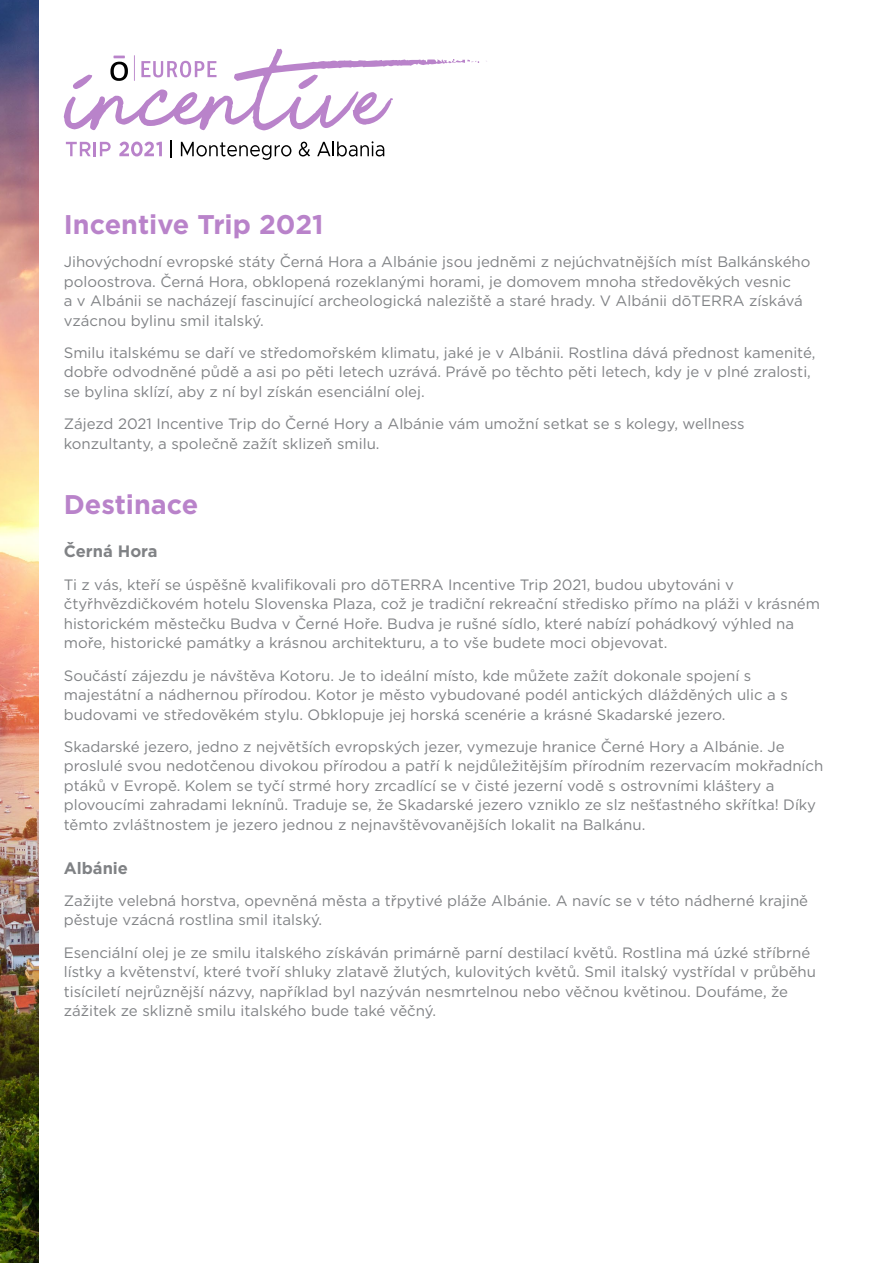
<style>
.page{position:relative;width:893px;height:1263px;background:#fff}
.page>*{position:absolute;margin:0;border:0;box-sizing:border-box;transform-origin:0 0}
.t1{font:700 27px "Gotham";color:#b983ca}
.t2{font:700 16.5px "Gotham";color:#808285}
.t3{font:15px/19.5px "Gotham";color:#808285}
</style>
<div class="page">
<img style="left:0;top:0;width:38px;height:1263px">
<svg style="left:64px;top:49px;width:423px;height:81px"></svg>
<svg style="left:66px;top:142px;width:45px;height:14px"></svg>
<svg style="left:170px;top:141px;width:1px;height:17px"></svg>
<svg style="left:181px;top:142px;width:110px;height:18px"></svg>
<svg style="left:299px;top:142px;width:11px;height:14px"></svg>
<svg style="left:317px;top:141px;width:67px;height:15px"></svg>
<svg style="left:119px;top:142px;width:43px;height:14px"></svg>
<h1 class="t1" style="left:64px;top:207px;width:261px">Incentive Trip 2021</h1>
<p class="t3" style="left:64px;top:252px;width:748px">Jihovýchodní evropské státy Černá Hora a Albánie jsou jedněmi z nejúchvatnějších míst Balkánského poloostrova. Černá Hora, obklopená rozeklanými horami, je domovem mnoha středověkých vesnic<br>a v Albánii se nacházejí fascinující archeologická naleziště a staré hrady. V Albánii dōTERRA získává vzácnou bylinu smil italský.</p>
<p class="t3" style="left:64px;top:342px;width:753px">Smilu italskému se daří ve středomořském klimatu, jaké je v Albánii. Rostlina dává přednost kamenité, dobře odvodněné půdě a asi po pěti letech uzrává. Právě po těchto pěti letech, kdy je v plné zralosti, se bylina sklízí, aby z ní byl získán esenciální olej.</p>
<p class="t3" style="left:64px;top:414px;width:682px">Zájezd 2021 Incentive Trip do Černé Hory a Albánie vám umožní setkat se s kolegy, wellness konzultanty, a společně zažít sklizeň smilu.</p>
<h1 class="t1" style="left:64px;top:486px;width:136px">Destinace</h1>
<p class="t2" style="left:64px;top:541px;width:95px">Černá Hora</p>
<p class="t3" style="left:64px;top:574px;width:758px">Ti z vás, kteří se úspěšně kvalifikovali pro dōTERRA Incentive Trip 2021, budou ubytováni v čtyřhvězdičkovém hotelu Slovenska Plaza, což je tradiční rekreační středisko přímo na pláži v krásném historickém městečku Budva v Černé Hoře. Budva je rušné sídlo, které nabízí pohádkový výhled na moře, historické památky a krásnou architekturu, a to vše budete moci objevovat.</p>
<p class="t3" style="left:64px;top:665px;width:726px">Součástí zájezdu je návštěva Kotoru. Je to ideální místo, kde můžete zažít dokonale spojení s majestátní a nádhernou přírodou. Kotor je město vybudované podél antických dlážděných ulic a s budovami ve středověkém stylu. Obklopuje jej horská scenérie a krásné Skadarské jezero.</p>
<p class="t3" style="left:64px;top:736px;width:761px">Skadarské jezero, jedno z největších evropských jezer, vymezuje hranice Černé Hory a Albánie. Je proslulé svou nedotčenou divokou přírodou a patří k nejdůležitějším přírodním rezervacím mokřadních ptáků v Evropě. Kolem se tyčí strmé hory zrcadlící se v čisté jezerní vodě s ostrovními kláštery a plovoucími zahradami leknínů. Traduje se, že Skadarské jezero vzniklo ze slz nešťastného skřítka! Díky těmto zvláštnostem je jezero jednou z nejnavštěvovanějších lokalit na Balkánu.</p>
<p class="t2" style="left:64px;top:857px;width:66px">Albánie</p>
<p class="t3" style="left:64px;top:890px;width:746px">Zažijte velebná horstva, opevněná města a třpytivé pláže Albánie. A navíc se v této nádherné krajině pěstuje vzácná rostlina smil italský.</p>
<p class="t3" style="left:64px;top:942px;width:754px">Esenciální olej je ze smilu italského získáván primárně parní destilací květů. Rostlina má úzké stříbrné lístky a květenství, které tvoří shluky zlatavě žlutých, kulovitých květů. Smil italský vystřídal v průběhu tisíciletí nejrůznější názvy, například byl nazýván nesmrtelnou nebo věčnou květinou. Doufáme, že zážitek ze sklizně smilu italského bude také věčný.</p>
</div>
